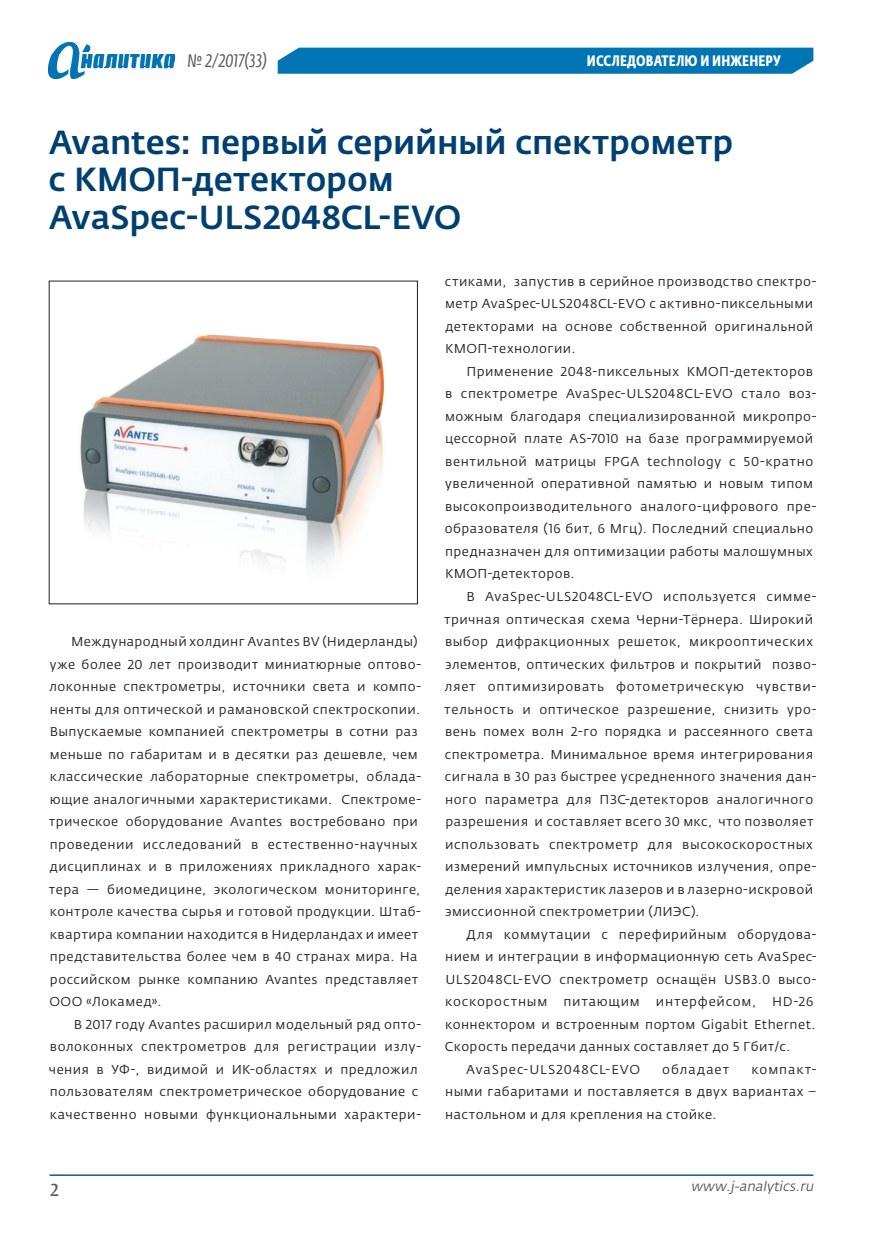
<style>
.page{position:relative;width:881px;height:1234px;background:#fff}
.page>*{position:absolute;margin:0;border:0;box-sizing:border-box;transform-origin:0 0}
.A1_инженеру{font:500 33px "Fedra Sans Pro";letter-spacing:-.005em;color:#004071}
.t1{font:italic 18px "Fedra Sans Cond Pro";letter-spacing:.01em;color:#57585a}
.t2{font:16.5px "Fedra Serif B Pro";color:#57585a}
.t3{font:700 15px "Fedra Sans Cond Pro";letter-spacing:.01em;color:#fff}
.t4{font:italic 13.5px "Fedra Sans Pro";color:#57585a}
.Text{font:12.75px/22.5px "Fedra Sans Pro";letter-spacing:.035em;color:#231f20}
.Text-2{font:12.75px "Fedra Sans Pro";letter-spacing:.08em;color:#231f20}
.Text-3{font:12.75px "Fedra Sans Pro";letter-spacing:.06em;color:#231f20}
</style>
<div class="page">
<hr style="left:50px;top:1174px;width:763px;height:1px;background:#175887">
<div style="left:277px;top:48px;width:536px;height:26px;background:#0075b4"></div>
<img style="left:49px;top:42px;width:125px;height:37px">
<img style="left:80px;top:335px;width:305px;height:232px">
<p class="t1" style="left:187px;top:50px;width:81px">№ 2/2017(33)</p>
<p class="t3" style="left:586px;top:51px;width:195px">ИССЛЕДОВАТЕЛЮ И ИНЖЕНЕРУ</p>
<p class="A1_инженеру" style="left:49px;top:122px;width:685px">Avantes: первый серийный спектрометр</p>
<p class="A1_инженеру" style="left:48px;top:159px;width:347px">с КМОП-детектором</p>
<p class="A1_инженеру" style="left:49px;top:197px;width:414px">AvaSpec-ULS2048CL-EVO</p>
<p class="Text" style="left:49px;top:630px;width:373px;text-indent:22px">Международный холдинг Avantes BV (Нидерланды) уже более 20 лет производит миниатюрные оптово&shy;локонные спектрометры, источники света и компо&shy;ненты для оптической и рамановской спектроскопии.<br>Выпускаемые компанией спектрометры в сотни раз меньше по габаритам и в десятки раз дешевле, чем классические лабораторные спектрометры, облада&shy;ющие аналогичными характеристиками. Спектроме&shy;трическое оборудование Avantes востребовано при проведении исследований в естественно-научных дисциплинах и в приложениях прикладного харак&shy;тера — биомедицине, экологическом мониторинге, контроле качества сырья и готовой продукции. Штаб&shy;квартира компании находится в Нидерландах и имеет представительства более чем в 40 странах мира. На российском рынке компанию Avantes представляет ООО «Локамед».</p>
<p class="Text" style="left:49px;top:1012px;width:373px;text-indent:25px">В 2017 году Avantes расширил модельный ряд опто&shy;волоконных спектрометров для регистрации излу&shy;чения в УФ-, видимой и ИК-областях и предложил пользователям спектрометрическое оборудование с качественно новыми функциональными характери-</p>
<p class="Text" style="left:444px;top:270px;width:373px">стиками, запустив в серийное производство спектро&shy;метр AvaSpec-ULS2048CL-EVO с активно-пиксельными детекторами на основе собственной оригинальной КМОП-технологии.</p>
<p class="Text" style="left:444px;top:360px;width:373px;text-indent:22px">Применение 2048-пиксельных КМОП-детекторов в спектрометре AvaSpec-ULS2048CL-EVO стало воз&shy;можным благодаря специализированной микропро&shy;цессорной плате AS-7010 на базе программируемой вентильной матрицы FPGA technology с 50-кратно увеличенной оперативной памятью и новым типом высокопроизводительного аналого-цифрового пре&shy;образователя (16 бит, 6 Мгц). Последний специально предназначен для оптимизации работы малошумных КМОП-детекторов.</p>
<p class="Text" style="left:444px;top:585px;width:373px;text-indent:22px">В AvaSpec-ULS2048CL-EVO используется симме&shy;тричная оптическая схема Черни-Тёрнера. Широкий выбор дифракционных решеток, микрооптических элементов, оптических фильтров и покрытий позво&shy;ляет оптимизировать фотометрическую чувстви&shy;тельность и оптическое разрешение, снизить уро&shy;вень помех волн 2-го порядка и рассеянного света спектрометра. Минимальное время интегрирования сигнала в 30 раз быстрее усредненного значения дан&shy;ного параметра для ПЗС-детекторов аналогичного разрешения и составляет всего 30 мкс, что позволяет использовать спектрометр для высокоскоростных измерений импульсных источников излучения, опре&shy;деления характеристик лазеров и в лазерно-искровой эмиссионной спектрометрии (ЛИЭС).</p>
<p class="Text" style="left:445px;top:922px;width:372px;text-align:justify;text-indent:21px">Для коммутации с перефирийным оборудова&shy;нием и интеграции в информационную сеть AvaSpec-ULS2048CL-EVO спектрометр оснащён USB3.0 высо&shy;коскоростным</p>
<p class="Text-3" style="left:563px;top:993px;width:78px">питающим</p>
<p class="Text-3" style="left:655px;top:993px;width:102px">интерфейсом,</p>
<p class="Text" style="left:444px;top:990px;width:372px;text-indent:327px">HD-26 коннектором и встроенным портом Gigabit Ethernet.<br>Скорость передачи данных составляет до 5 Гбит/с.</p>
<p class="Text-2" style="left:466px;top:1061px;width:175px">AvaSpec-ULS2048CL-EVO</p>
<p class="Text-2" style="left:662px;top:1061px;width:68px">обладает</p>
<p class="Text" style="left:445px;top:1057px;width:372px;text-align:justify;text-indent:306px">компакт&shy;ными габаритами и поставляется в двух вариантах – настольном и для крепления на стойке.</p>
<p class="t2" style="left:50px;top:1179px;width:11px">2</p>
<p class="t4" style="left:690px;top:1177px;width:127px">www.j-analytics.ru</p>
</div>
